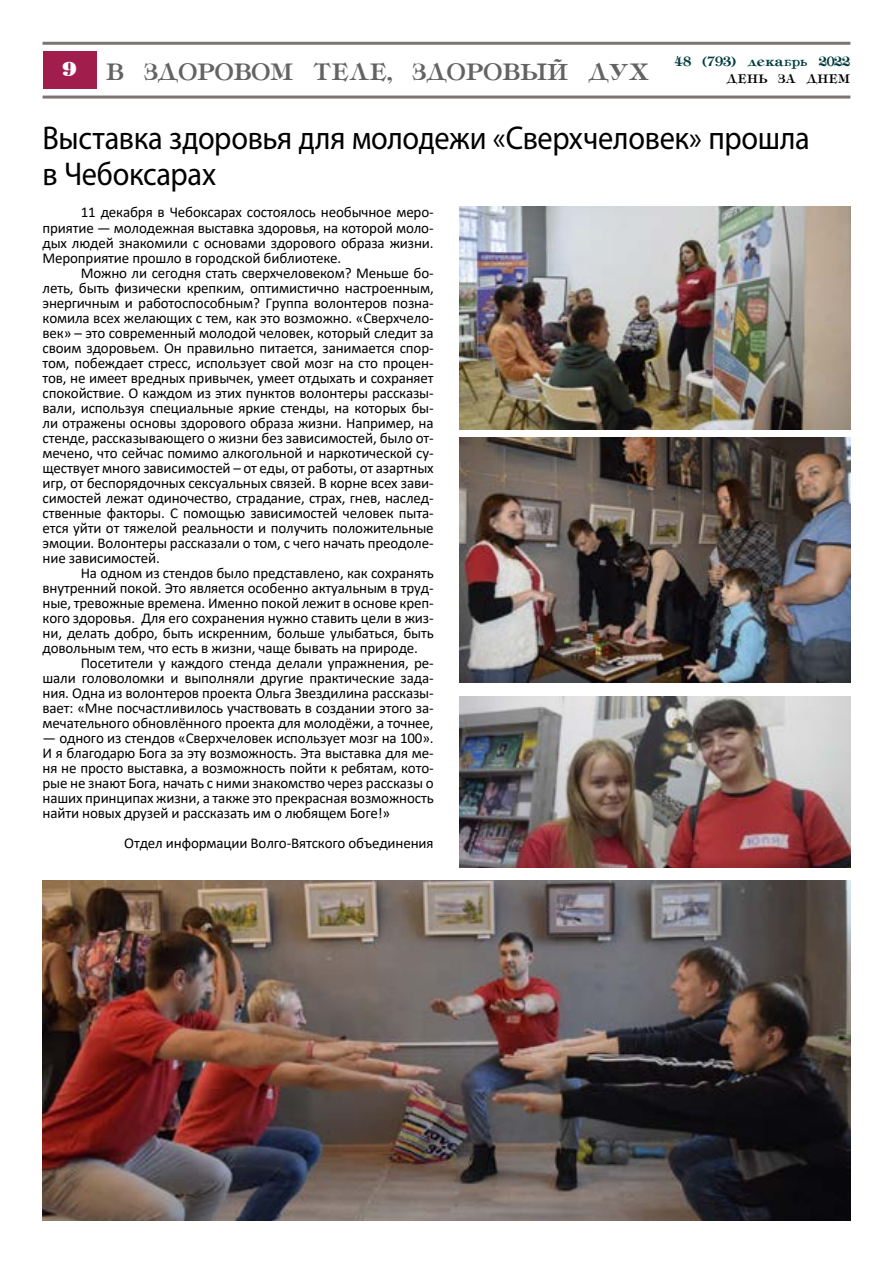
<style>
.page{position:relative;width:893px;height:1263px;background:#fff}
.page>*{position:absolute;margin:0;border:0;box-sizing:border-box;transform-origin:0 0}
.t1{font:33px/36px "Myriad Pro";letter-spacing:-.01em;color:#000;scale:.92 1}
.t2{font:28.5px "Tiffany";color:#636363}
.t3{font:16.5px "Tiffany";color:#003c3e}
.t4{font:15px/15px "Calibri";letter-spacing:-.01em;color:#000;text-align:justify}
.t5{font:15px "Tiffany";color:#000}
.s1{font-family:"Tiff";font-weight:800;font-size:24px;color:#fff}
</style>
<div class="page">
<hr style="left:43px;top:42px;width:807px;height:3px;background:#7c7472">
<hr style="left:43px;top:96px;width:807px;height:3px;background:#7c7472">
<div style="left:43px;top:51px;width:53px;height:38px;background:#a11d4c"></div>
<img style="left:43px;top:880px;width:807px;height:340px">
<img style="left:459px;top:206px;width:391px;height:223px">
<img style="left:459px;top:438px;width:391px;height:244px">
<img style="left:459px;top:697px;width:391px;height:170px">
<h2 class="t2" style="left:63px;top:57px;width:588px"><span class="s1">9</span> В ЗДОРОВОМ ТЕЛЕ, ЗДОРОВЫЙ ДУХ</h2>
<p class="t3" style="left:674px;top:53px;width:178px">48 (793) декабрь 2022</p>
<p class="t5" style="left:727px;top:71px;width:125px">ДЕНЬ ЗА ДНЕМ</p>
<h1 class="t1" style="left:43px;top:120px;width:836px">Выставка здоровья для молодежи «Сверхчеловек» прошла в Чебоксарах</h1>
<p class="t4" style="left:43px;top:205px;width:393px;text-indent:38px">11 декабря в Чебоксарах состоялось необычное меро&shy;приятие — молодежная выставка здоровья, на которой моло&shy;дых людей знакомили с основами здорового образа жизни.<br>Мероприятие прошло в городской библиотеке.</p>
<p class="t4" style="left:43px;top:265px;width:393px;text-indent:38px">Можно ли сегодня стать сверхчеловеком? Меньше бо&shy;леть, быть физически крепким, оптимистично настроенным, энергичным и работоспособным? Группа волонтеров позна&shy;комила всех желающих с тем, как это возможно. «Сверхчело&shy;век» – это современный молодой человек, который следит за своим здоровьем. Он правильно питается, занимается спор&shy;том, побеждает стресс, использует свой мозг на сто процен&shy;тов, не имеет вредных привычек, умеет отдыхать и сохраняет спокойствие. О каждом из этих пунктов волонтеры рассказы&shy;вали, используя специальные яркие стенды, на которых бы&shy;ли отражены основы здорового образа жизни. Например, на стенде, рассказывающего о жизни без зависимостей, было от&shy;мечено, что сейчас помимо алкогольной и наркотической су&shy;ществует много зависимостей – от еды, от работы, от азартных игр, от беспорядочных сексуальных связей. В корне всех зави&shy;симостей лежат одиночество, страдание, страх, гнев, наслед&shy;ственные факторы. С помощью зависимостей человек пыта&shy;ется уйти от тяжелой реальности и получить положительные эмоции. Волонтеры рассказали о том, с чего начать преодоле&shy;ние зависимостей.</p>
<p class="t4" style="left:43px;top:565px;width:393px;text-indent:38px">На одном из стендов было представлено, как сохранять внутренний покой. Это является особенно актуальным в труд&shy;ные, тревожные времена. Именно покой лежит в основе креп&shy;кого здоровья. Для его сохранения нужно ставить цели в жиз&shy;ни, делать добро, быть искренним, больше улыбаться, быть довольным тем, что есть в жизни, чаще бывать на природе.</p>
<p class="t4" style="left:43px;top:655px;width:393px;text-indent:38px">Посетители у каждого стенда делали упражнения, ре&shy;шали головоломки и выполняли другие практические зада&shy;ния. Одна из волонтеров проекта Ольга Звездилина рассказы&shy;вает: «Мне посчастливилось участвовать в создании этого за&shy;мечательного обновлённого проекта для молодёжи, а точнее,</p>
<p class="t4" style="left:43px;top:730px;width:393px">— одного из стендов «Сверхчеловек использует мозг на 100».<br>И я благодарю Бога за эту возможность. Эта выставка для ме&shy;ня не просто выставка, а возможность пойти к ребятам, кото&shy;рые не знают Бога, начать с ними знакомство через рассказы о наших принципах жизни, а также это прекрасная возможность найти новых друзей и рассказать им о любящем Боге!»</p>
<p class="t4" style="left:124px;top:835px;width:311px">Отдел информации Волго-Вятского объединения</p>
</div>
